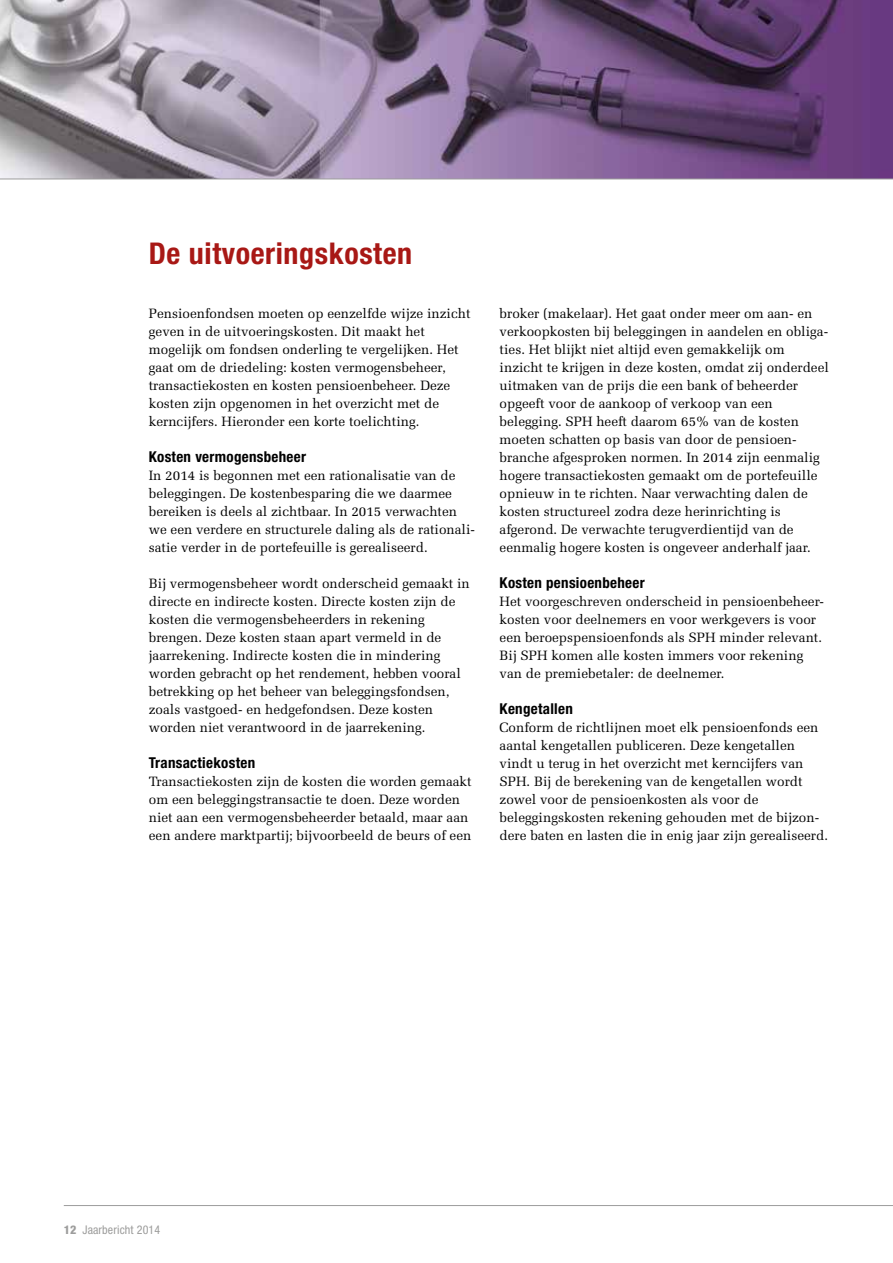
<style>
.page{position:relative;width:893px;height:1263px;background:#fff}
.page>*{position:absolute;margin:0;border:0;box-sizing:border-box;transform-origin:0 0}
.t1{font:700 condensed 30px "Helvetica Neue LT Std";letter-spacing:.02em;color:#a81815}
.t2{font:700 condensed 15px "Helvetica Neue LT Std";letter-spacing:.02em;color:#000}
.t3{font:13.5px/18px "Melior LT Std";color:#000}
.t4{font:condensed 12px "Helvetica Neue LT Std";letter-spacing:.01em;color:#9d9d9c}
.s1{font-weight:800}
</style>
<div class="page">
<hr style="left:64px;top:1205px;width:829px;height:1px;background:#9d9d9c">
<img style="left:0;top:0;width:893px;height:179px">
<hr style="left:0;top:179px;width:893px;height:1px;background:#9d9d9c">
<h1 class="t1" style="left:149px;top:235px;width:265px">De uitvoeringskosten</h1>
<p class="t3" style="left:149px;top:304px;width:323px">Pensioenfondsen moeten op eenzelfde wijze inzicht geven in de uitvoeringskosten. Dit maakt het mogelijk om fondsen onderling te vergelijken. Het gaat om de driedeling: kosten vermogensbeheer, transactiekosten en kosten pensioenbeheer. Deze kosten zijn opgenomen in het overzicht met de kerncijfers. Hieronder een korte toelichting.</p>
<p class="t2" style="left:149px;top:447px;width:159px">Kosten vermogensbeheer</p>
<p class="t3" style="left:149px;top:466px;width:328px">In 2014 is begonnen met een rationalisatie van de beleggingen. De kostenbesparing die we daarmee bereiken is deels al zichtbaar. In 2015 verwachten we een verdere en structurele daling als de rationali&shy;satie verder in de portefeuille is gerealiseerd.</p>
<p class="t3" style="left:149px;top:574px;width:323px">Bij vermogensbeheer wordt onderscheid gemaakt in directe en indirecte kosten. Directe kosten zijn de kosten die vermogensbeheerders in rekening brengen. Deze kosten staan apart vermeld in de jaarrekening. Indirecte kosten die in mindering worden gebracht op het rendement, hebben vooral betrekking op het beheer van beleggingsfondsen, zoals vastgoed- en hedgefondsen. Deze kosten worden niet verantwoord in de jaarrekening.</p>
<p class="t2" style="left:149px;top:753px;width:108px">Transactiekosten</p>
<p class="t3" style="left:149px;top:772px;width:324px">Transactiekosten zijn de kosten die worden gemaakt om een beleggingstransactie te doen. Deze worden niet aan een vermogensbeheerder betaald, maar aan een andere marktpartij; bijvoorbeeld de beurs of een</p>
<p class="t3" style="left:500px;top:304px;width:331px">broker (makelaar). Het gaat onder meer om aan- en verkoopkosten bij beleggingen in aandelen en obliga&shy;ties. Het blijkt niet altijd even gemakkelijk om inzicht te krijgen in deze kosten, omdat zij onderdeel uitmaken van de prijs die een bank of beheerder opgeeft voor de aankoop of verkoop van een belegging. SPH heeft daarom 65% van de kosten moeten schatten op basis van door de pensioen&shy;branche afgesproken normen. In 2014 zijn eenmalig hogere transactiekosten gemaakt om de portefeuille opnieuw in te richten. Naar verwachting dalen de kosten structureel zodra deze herinrichting is afgerond. De verwachte terugverdientijd van de eenmalig hogere kosten is ongeveer anderhalf jaar.</p>
<p class="t2" style="left:500px;top:573px;width:147px">Kosten pensioenbeheer</p>
<p class="t3" style="left:500px;top:592px;width:326px">Het voorgeschreven onderscheid in pensioenbeheer&shy;kosten voor deelnemers en voor werkgevers is voor een beroepspensioenfonds als SPH minder relevant.<br>Bij SPH komen alle kosten immers voor rekening van de premiebetaler: de deelnemer.</p>
<p class="t2" style="left:500px;top:699px;width:75px">Kengetallen</p>
<p class="t3" style="left:500px;top:718px;width:330px">Conform de richtlijnen moet elk pensioenfonds een aantal kengetallen publiceren. Deze kengetallen vindt u terug in het overzicht met kerncijfers van SPH. Bij de berekening van de kengetallen wordt zowel voor de pensioenkosten als voor de beleggingskosten rekening gehouden met de bijzon&shy;dere baten en lasten die in enig jaar zijn gerealiseerd.</p>
<p class="t4" style="left:64px;top:1223px;width:98px"><span class="s1">12</span> Jaarbericht 2014</p>
</div>
